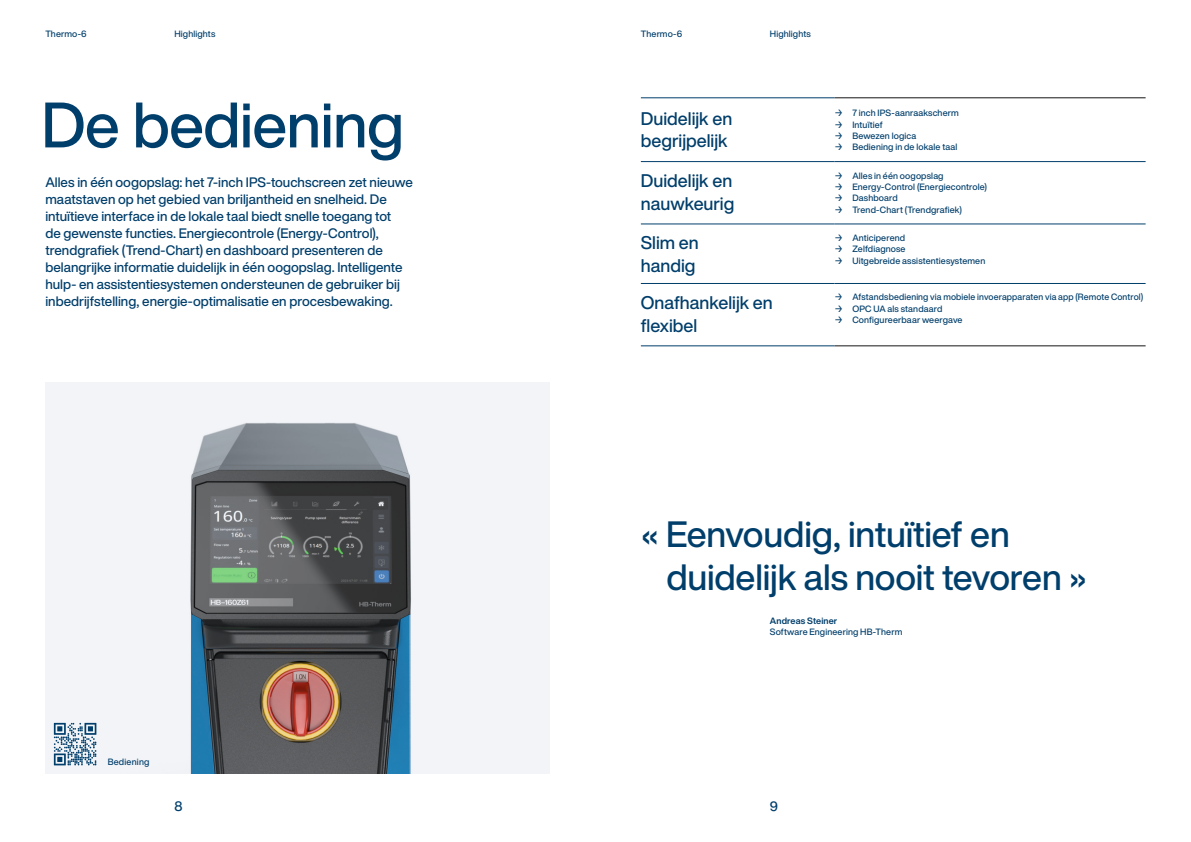
<style>
.page{position:relative;width:1191px;height:842px;background:#fff}
.page>*{position:absolute;margin:0;border:0;box-sizing:border-box;transform-origin:0 0}
.t1{font:500 63px "Helvetica Now Display";letter-spacing:-.015em;color:#003e6b}
.t2{font:500 36px/42.5px "Helvetica Now Display";letter-spacing:-.005em;color:#003e6b}
.t3{font:500 18px/22.7px "Helvetica Now Display";color:#003e6b}
.t4{font:500 13.5px/17px "Helvetica Now Display";color:#003e6b}
.t5{font:500 9px "Helvetica Now Display";letter-spacing:.015em;color:#003e6b}
.t6{font:700 9px "Helvetica Now Display";letter-spacing:.01em;color:#003e6b}
</style>
<div class="page">
<img style="left:45px;top:383px;width:505px;height:391px">
<hr style="left:834px;top:98px;width:311px;height:1px;background:#131413">
<hr style="left:834px;top:346px;width:311px;height:1px;background:#131413">
<hr style="left:834px;top:161px;width:311px;height:1px;background:#003e6b">
<hr style="left:834px;top:224px;width:311px;height:1px;background:#003e6b">
<hr style="left:834px;top:283px;width:311px;height:1px;background:#003e6b">
<hr style="left:641px;top:98px;width:193px;height:1px;background:#003e6b">
<hr style="left:641px;top:161px;width:193px;height:1px;background:#003e6b">
<hr style="left:641px;top:224px;width:193px;height:1px;background:#003e6b">
<hr style="left:641px;top:283px;width:193px;height:1px;background:#003e6b">
<hr style="left:641px;top:346px;width:193px;height:1px;background:#003e6b">
<svg style="left:54px;top:723px;width:42px;height:42px"></svg>
<p class="t5" style="left:45px;top:27px;width:43px">Thermo-6</p>
<p class="t5" style="left:174px;top:27px;width:42px">Highlights</p>
<p class="t5" style="left:641px;top:27px;width:43px">Thermo-6</p>
<p class="t5" style="left:770px;top:27px;width:42px">Highlights</p>
<h1 class="t1" style="left:41px;top:81px;width:364px">De bediening</h1>
<p class="t4" style="left:45px;top:174px;width:369px">Alles in één oogopslag: het 7-inch IPS-touchscreen zet nieuwe maatstaven op het gebied van briljantheid en snelheid. De intuïtieve interface in de lokale taal biedt snelle toegang tot<br>de gewenste functies. Energiecontrole (Energy-Control), trendgrafiek (Trend-Chart) en dashboard presenteren de belangrijke informatie duidelijk in één oogopslag. Intelligente hulp- en assistentiesystemen ondersteunen de gebruiker bij inbedrijfstelling, energie-optimalisatie en procesbewaking.</p>
<p class="t5" style="left:108px;top:756px;width:43px">Bediening</p>
<h3 class="t3" style="left:641px;top:107px;width:93px">Duidelijk en begrijpelijk</h3>
<p class="t5" style="left:834px;top:107px;width:126px">→ 7 inch IPS-aanraakscherm</p>
<p class="t5" style="left:834px;top:118px;width:50px">→ Intuïtief</p>
<p class="t5" style="left:834px;top:129px;width:83px">→ Bewezen logica</p>
<p class="t5" style="left:834px;top:141px;width:124px">→ Bediening in de lokale taal</p>
<h3 class="t3" style="left:641px;top:169px;width:95px">Duidelijk en nauwkeurig</h3>
<p class="t5" style="left:834px;top:169px;width:111px">→ Alles in één oogopslag</p>
<p class="t5" style="left:834px;top:180px;width:154px">→ Energy-Control (Energiecontrole)</p>
<p class="t5" style="left:834px;top:192px;width:65px">→ Dashboard</p>
<p class="t5" style="left:834px;top:203px;width:129px">→ Trend-Chart (Trendgrafiek)</p>
<h3 class="t3" style="left:641px;top:232px;width:59px">Slim en handig</h3>
<p class="t5" style="left:834px;top:232px;width:72px">→ Anticiperend</p>
<p class="t5" style="left:834px;top:243px;width:73px">→ Zelfdiagnose</p>
<p class="t5" style="left:834px;top:254px;width:152px">→ Uitgebreide assistentiesystemen</p>
<h3 class="t3" style="left:641px;top:291px;width:133px">Onafhankelijk en flexibel</h3>
<p class="t5" style="left:834px;top:291px;width:310px">→ Afstandsbediening via mobiele invoerapparaten via app (Remote Control)</p>
<p class="t5" style="left:834px;top:302px;width:110px">→ OPC UA als standaard</p>
<p class="t5" style="left:834px;top:314px;width:130px">→ Configureerbaar weergave</p>
<h2 class="t2" style="left:666px;top:513px;width:422px;text-indent:-26px">« Eenvoudig, intuïtief en duidelijk als nooit tevoren »</h2>
<p class="t6" style="left:770px;top:614px;width:69px">Andreas Steiner</p>
<p class="t5" style="left:770px;top:626px;width:134px">Software Engineering HB-Therm</p>
<p class="t4" style="left:174px;top:797px;width:10px">8</p>
<p class="t4" style="left:770px;top:797px;width:10px">9</p>
</div>
